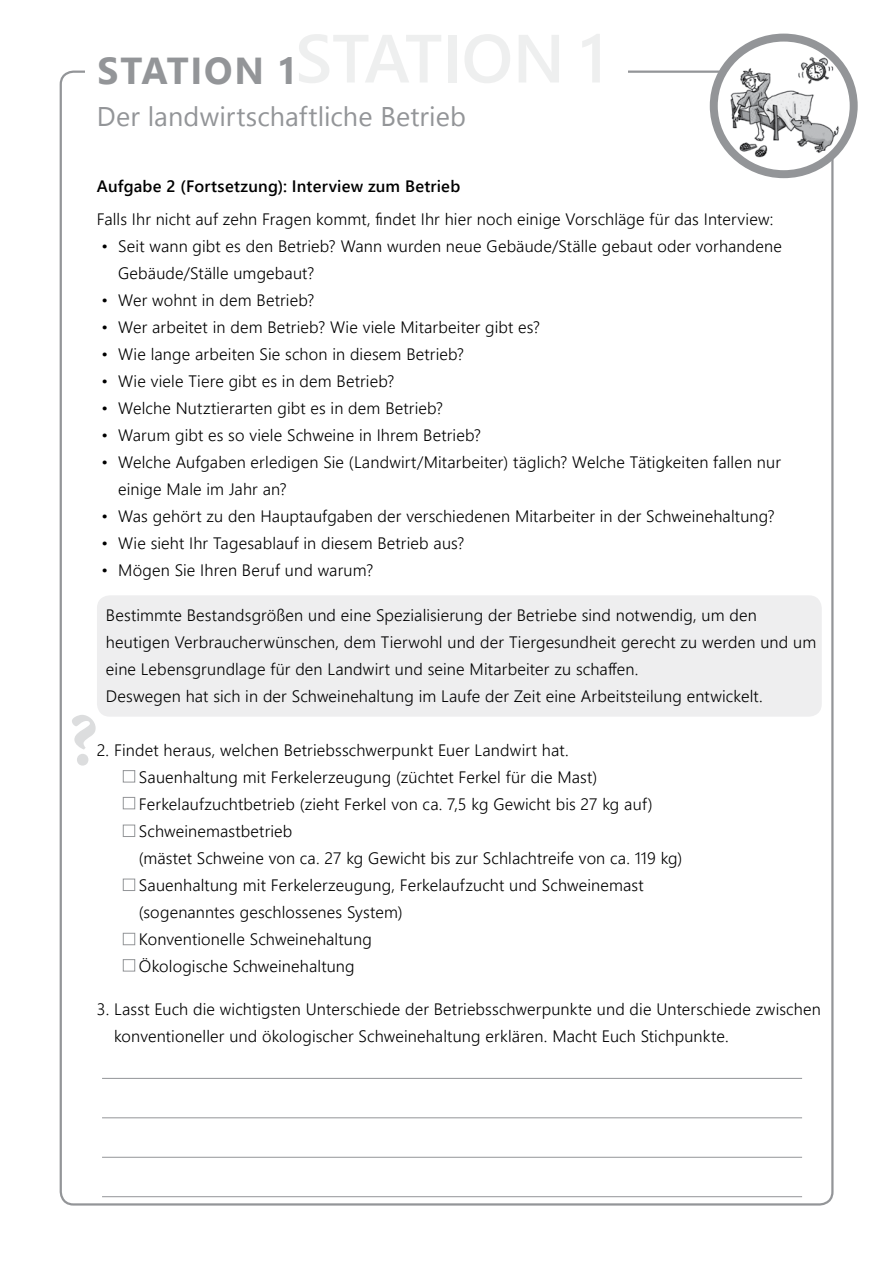
<style>
.page{position:relative;width:893px;height:1263px;background:#fff}
.page>*{position:absolute;margin:0;border:0;box-sizing:border-box;transform-origin:0 0}
.t1{font:700 75px "Minion Pro";color:#dcddde}
.t2{font:700 37.5px "Segoe UI";letter-spacing:.045em;color:#939598}
.t3{font:27px "Segoe UI";letter-spacing:.005em;color:#939598}
.t4{font:300 16.5px/27px "Segoe UI";letter-spacing:.01em;color:#000}
.t5{font:600 16.5px "Segoe UI";letter-spacing:.015em;color:#000}
</style>
<div class="page">
<div style="left:97px;top:595px;width:725px;height:122px;background:#eeeeef;border-radius:13px"></div>
<hr style="left:102px;top:1117px;width:700px;height:1px;background:#939598">
<hr style="left:102px;top:1157px;width:700px;height:1px;background:#939598">
<hr style="left:102px;top:1078px;width:700px;height:1px;background:#939598">
<hr style="left:102px;top:1196px;width:700px;height:1px;background:#939598">
<div style="left:123px;top:770px;width:12px;height:12px;border:1px solid #939598"></div>
<div style="left:123px;top:797px;width:12px;height:12px;border:1px solid #939598"></div>
<div style="left:123px;top:825px;width:12px;height:12px;border:1px solid #939598"></div>
<div style="left:123px;top:879px;width:12px;height:12px;border:1px solid #939598"></div>
<div style="left:123px;top:933px;width:12px;height:12px;border:1px solid #939598"></div>
<div style="left:123px;top:959px;width:12px;height:12px;border:1px solid #939598"></div>
<svg style="left:714px;top:37px;width:140px;height:137px"></svg>
<img style="left:730px;top:51px;width:110px;height:110px">
<div style="left:710px;top:34px;width:148px;height:144px;border:8px solid #939598;border-radius:50%"></div>
<h2 class="t2" style="left:98px;top:40px;width:202px">STATION 1</h2>
<h3 class="t3" style="left:97px;top:95px;width:371px">Der landwirtschaftliche Betrieb</h3>
<p class="t5" style="left:97px;top:173px;width:365px">Aufgabe 2 (Fortsetzung): Interview zum Betrieb</p>
<p class="t4" style="left:97px;top:205px;width:678px">Falls Ihr nicht auf zehn Fragen kommt, findet Ihr hier noch einige Vorschläge für das Interview:</p>
<p class="t4" style="left:118px;top:232px;width:665px;text-indent:-17px">• Seit wann gibt es den Betrieb? Wann wurden neue Gebäude/Ställe gebaut oder vorhandene<br>Gebäude/Ställe umgebaut?</p>
<p class="t4" style="left:102px;top:286px;width:214px">• Wer wohnt in dem Betrieb?</p>
<p class="t4" style="left:102px;top:313px;width:440px">• Wer arbeitet in dem Betrieb? Wie viele Mitarbeiter gibt es?</p>
<p class="t4" style="left:102px;top:340px;width:364px">• Wie lange arbeiten Sie schon in diesem Betrieb?</p>
<p class="t4" style="left:102px;top:367px;width:294px">• Wie viele Tiere gibt es in dem Betrieb?</p>
<p class="t4" style="left:102px;top:394px;width:343px">• Welche Nutztierarten gibt es in dem Betrieb?</p>
<p class="t4" style="left:102px;top:421px;width:381px">• Warum gibt es so viele Schweine in Ihrem Betrieb?</p>
<p class="t4" style="left:118px;top:448px;width:664px;text-indent:-17px">• Welche Aufgaben erledigen Sie (Landwirt/Mitarbeiter) täglich? Welche Tätigkeiten fallen nur einige Male im Jahr an?</p>
<p class="t4" style="left:102px;top:502px;width:675px">• Was gehört zu den Hauptaufgaben der verschiedenen Mitarbeiter in der Schweinehaltung?</p>
<p class="t4" style="left:102px;top:529px;width:364px">• Wie sieht Ihr Tagesablauf in diesem Betrieb aus?</p>
<p class="t4" style="left:102px;top:556px;width:273px">• Mögen Sie Ihren Beruf und warum?</p>
<p class="t4" style="left:106px;top:601px;width:712px">Bestimmte Bestandsgrößen und eine Spezialisierung der Betriebe sind notwendig, um den heutigen Verbraucherwünschen, dem Tierwohl und der Tiergesundheit gerecht zu werden und um eine Lebensgrundlage für den Landwirt und seine Mitarbeiter zu schaffen.<br>Deswegen hat sich in der Schweinehaltung im Laufe der Zeit eine Arbeitsteilung entwickelt.</p>
<p class="t4" style="left:139px;top:736px;width:545px;text-indent:-42px">2. Findet heraus, welchen Betriebsschwerpunkt Euer Landwirt hat.<br>Sauenhaltung mit Ferkelerzeugung (züchtet Ferkel für die Mast)<br>Ferkelaufzuchtbetrieb (zieht Ferkel von ca. 7,5 kg Gewicht bis 27 kg auf)<br>Schweinemastbetrieb<br>(mästet Schweine von ca. 27 kg Gewicht bis zur Schlachtreife von ca. 119 kg)<br>Sauenhaltung mit Ferkelerzeugung, Ferkelaufzucht und Schweinemast (sogenanntes -geschlossenes System)<br>Konventionelle Schweinehaltung<br>Ökologische Schweinehaltung</p>
<p class="t4" style="left:114px;top:995px;width:708px;text-indent:-17px">3. Lasst Euch die wichtigsten Unterschiede der Betriebsschwerpunkte und die Unterschiede zwischen konventioneller und ökologischer Schweinehaltung -erklären. Macht Euch -Stichpunkte.</p>
<h1 class="t1" style="left:68px;top:688px;width:31px">?</h1>
</div>
